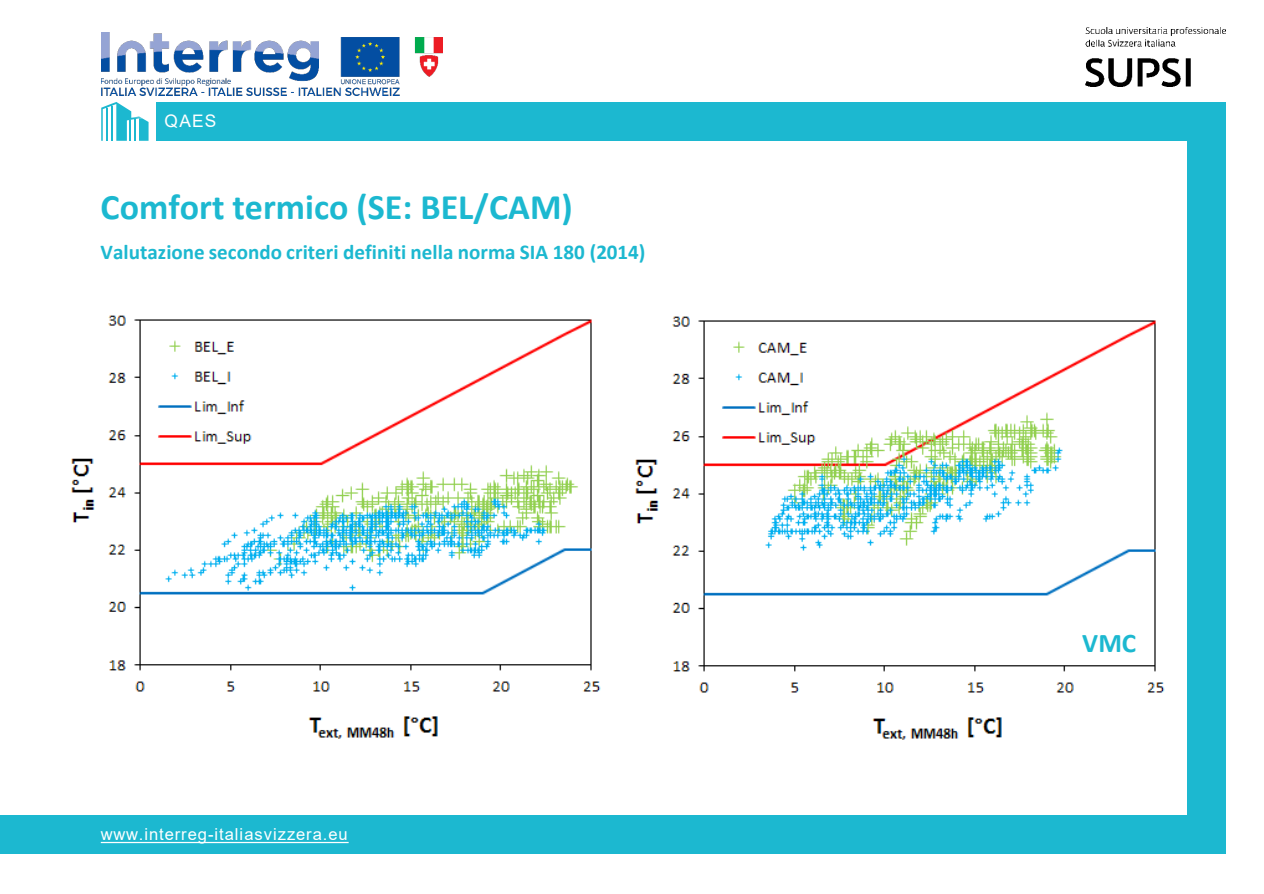
<style>
.page{position:relative;width:1264px;height:894px;background:#fff}
.page>*{position:absolute;margin:0;border:0;box-sizing:border-box;transform-origin:0 0}
.t1{font:700 36px "Calibri";color:#1cb8d0}
.t2{font:700 27px "Calibri";color:#1cb8d0}
.t3{font:700 21px "Calibri";color:#1cb8d0}
.t4{font:17.25px "Arial";color:#fff}
.t5{font:16.5px "Arial";letter-spacing:.055em;color:#fff}
</style>
<div class="page">
<div style="left:157px;top:102px;width:1050px;height:39px;background:#1cb8d0"></div>
<div style="left:0;top:815px;width:1207px;height:38px;background:#1cb8d0"></div>
<div style="left:1186px;top:102px;width:39px;height:751px;background:#1cb8d0"></div>
<img style="left:101px;top:33px;width:341px;height:62px">
<svg style="left:101px;top:102px;width:47px;height:39px"></svg>
<svg style="left:101px;top:841px;width:247px;height:2px"></svg>
<img style="left:1085px;top:27px;width:140px;height:60px">
<img style="left:71px;top:315px;width:530px;height:424px">
<img style="left:635px;top:316px;width:530px;height:424px">
<p class="t4" style="left:164px;top:109px;width:53px">QAES</p>
<h1 class="t1" style="left:100px;top:182px;width:473px">Comfort termico (SE: BEL/CAM)</h1>
<h1 class="t3" style="left:100px;top:237px;width:546px">Valutazione secondo criteri definiti nella norma SIA 180 (2014)</h1>
<p class="t5" style="left:101px;top:822px;width:248px">www.interreg-italiasvizzera.eu</p>
<h1 class="t2" style="left:1082px;top:624px;width:55px">VMC</h1>
</div>
